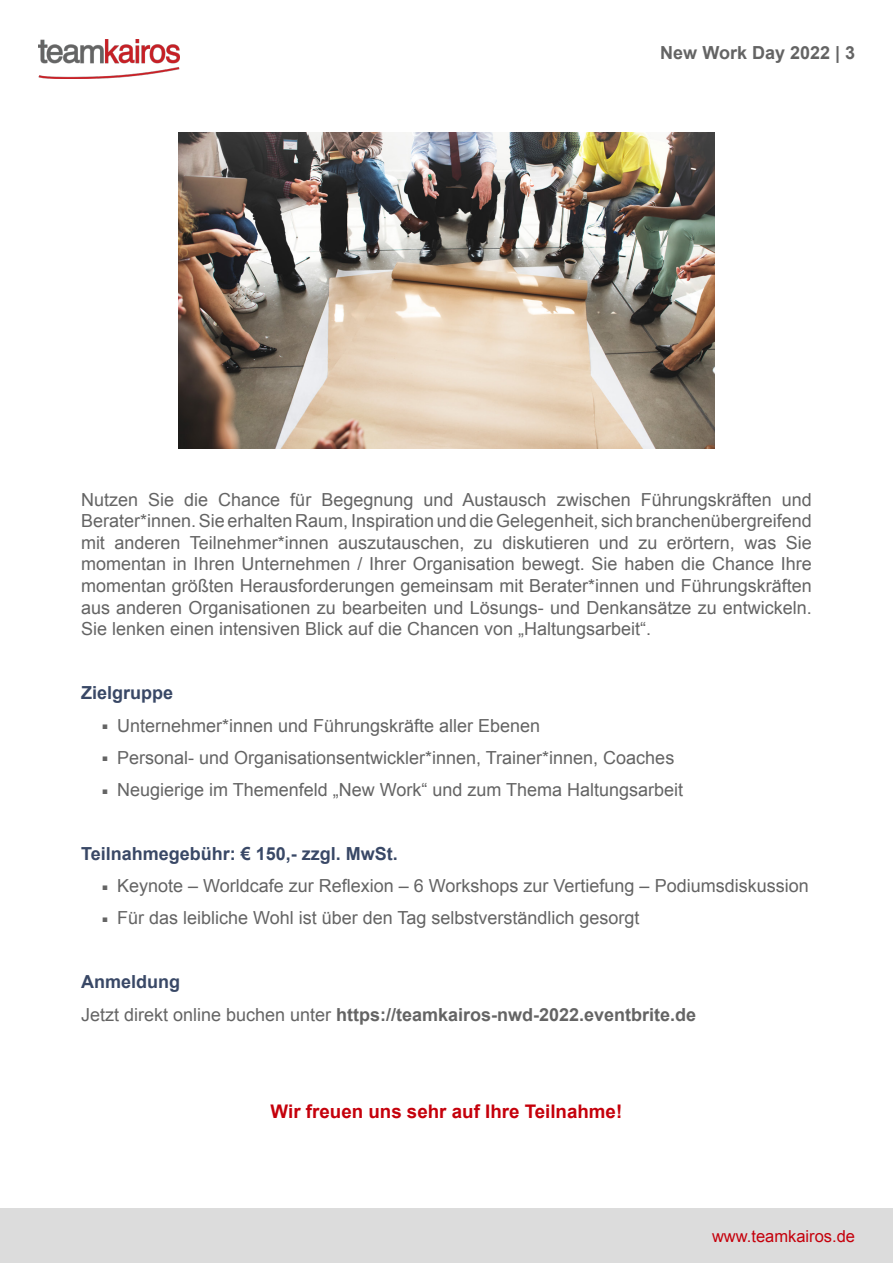
<style>
.page{position:relative;width:893px;height:1263px;background:#fff}
.page>*{position:absolute;margin:0;border:0;box-sizing:border-box;transform-origin:0 0}
.t1{font:700 18.75px "Arial";color:#c5000b}
.t2{font:18px/21.6px "Arial";color:#646464;text-align:justify}
.t3{font:700 18px/32.1px "Arial";color:#646464}
.t4{font:700 18px "Arial";color:#394866}
.t5{font:16.5px "Arial";color:#c5000b}
.s1{font-size:9.75px}
.s2{color:#394866}
.s3{font-weight:400}
</style>
<div class="page">
<div style="left:0;top:1209px;width:893px;height:54px;background:#dcdcdc"></div>
<img style="left:38px;top:40px;width:142px;height:38px">
<img style="left:179px;top:133px;width:535px;height:316px">
<p class="t3" style="left:660px;top:37px;width:196px">New Work Day 2022 | 3</p>
<p class="t2" style="left:81px;top:489px;width:732px">Nutzen Sie die Chance für Begegnung und Austausch zwischen Führungskräften und Berater*innen. Sie erhalten Raum, Inspiration und die Gelegenheit, sich branchenübergreifend mit anderen Teilnehmer*innen auszutauschen, zu diskutieren und zu erörtern, was Sie momentan in Ihren Unternehmen / Ihrer Organisation bewegt. Sie haben die Chance Ihre momentan größten Herausforderungen gemeinsam mit Berater*innen und Führungskräften aus anderen Organisationen zu bearbeiten und Lösungs- und Denkansätze zu entwickeln.<br>Sie lenken einen intensiven Blick auf die Chancen von „Haltungsarbeit“.</p>
<p class="t4" style="left:81px;top:683px;width:94px">Zielgruppe</p>
<p class="t2" style="left:102px;top:714px;width:440px"><span class="s1">■</span> Unternehmer*innen und Führungskräfte aller Ebenen</p>
<p class="t2" style="left:102px;top:747px;width:574px"><span class="s1">■</span> Personal- und Organisationsentwickler*innen, Trainer*innen, Coaches</p>
<p class="t2" style="left:102px;top:779px;width:583px"><span class="s1">■</span> Neugierige im Themenfeld „New Work“ und zum Thema Haltungsarbeit</p>
<p class="t4" style="left:81px;top:844px;width:318px">Teilnahmegebühr: € 150,- zzgl. MwSt.</p>
<p class="t2" style="left:102px;top:875px;width:708px"><span class="s1">■</span> Keynote – Worldcafe zur Reflexion – 6 Workshops zur Vertiefung – Podiumsdiskussion</p>
<p class="t2" style="left:102px;top:907px;width:539px"><span class="s1">■</span> Für das leibliche Wohl ist über den Tag selbstverständlich gesorgt</p>
<p class="t3" style="left:81px;top:966px;width:617px"><span class="s2">Anmeldung<br></span><span class="s3">Jetzt direkt online buchen unter</span> https://teamkairos-nwd-2022.eventbrite.de</p>
<p class="t1" style="left:271px;top:1101px;width:353px">Wir freuen uns sehr auf Ihre Teilnahme!</p>
<p class="t5" style="left:712px;top:1227px;width:145px">www.teamkairos.de</p>
</div>
